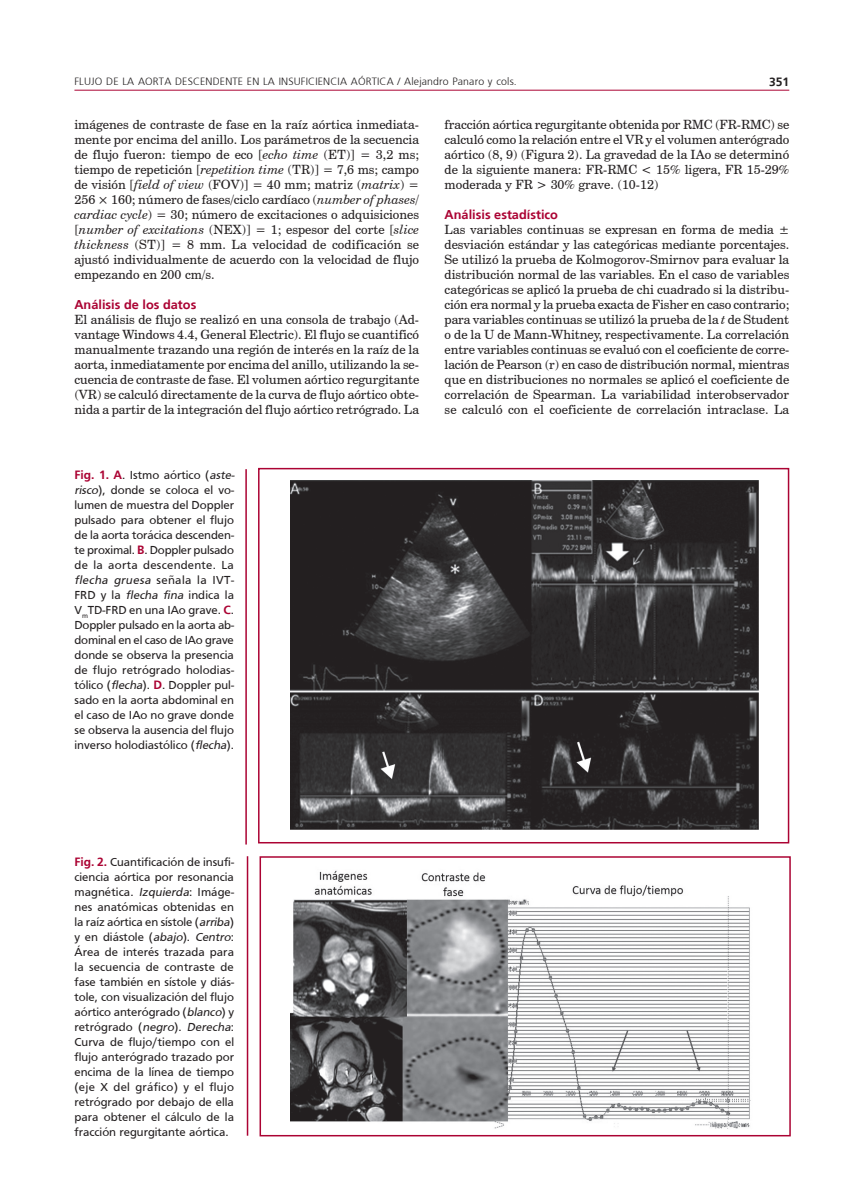
<style>
.page{position:relative;width:851px;height:1191px;background:#fff}
.page>*{position:absolute;margin:0;border:0;box-sizing:border-box;transform-origin:0 0}
.texto3{font:12.75px/15px "Century Schoolbook BT";color:#231f20;text-align:justify}
.subtit2n{font:700 12.75px "Frutiger";color:#ab0333}
.epigrafe_horizontal{font:12px/15px "Frutiger";color:#231f20}
.t1{font:700 12px "Frutiger";color:#231f20}
.t2{font:300 10.5px "Frutiger";letter-spacing:.015em;color:#231f20}
.s1{font-style:italic}
.s2{font-weight:700;color:#ab0333}
</style>
<div class="page">
<hr style="left:74px;top:90px;width:715px;height:1px;background:#ab0333">
<img style="left:290px;top:480px;width:468px;height:349px">
<div style="left:259px;top:856px;width:531px;height:280px;border:2px solid #ab0333"></div>
<div style="left:258px;top:468px;width:531px;height:375px;border:2px solid #ab0333"></div>
<hr style="left:245px;top:469px;width:2px;height:375px;background:#ab0333">
<hr style="left:247px;top:856px;width:1px;height:279px;background:#ab0333">
<img style="left:290px;top:870px;width:461px;height:259px">
<p class="t2" style="left:74px;top:76px;width:444px">FLUJO DE LA AORTA DESCENDENTE EN LA INSUFICIENCIA AÓRTICA / Alejandro Panaro y cols.</p>
<p class="t1" style="left:769px;top:75px;width:22px">351</p>
<p class="texto3" style="left:74px;top:117px;width:346px">imágenes de contraste de fase en la raíz aórtica inmediata&shy;mente por encima del anillo. Los parámetros de la secuencia de flujo fueron: tiempo de eco [<span class="s1">echo time</span> (ET)] = 3,2 ms; tiempo de repetición [<span class="s1">repetition time</span> (TR)] = 7,6 ms; campo de visión [<span class="s1">field of view</span> (FOV)] = 40 mm; matriz (<span class="s1">matrix</span>) = 256 × 160; número de fases/ciclo cardíaco (<span class="s1">number of phases/ cardiac cycle</span>) = 30; número de excitaciones o adquisiciones [<span class="s1">number of excitations</span> (NEX)] = 1; espesor del corte [<span class="s1">slice thickness</span> (ST)] = 8 mm. La velocidad de codificación se ajustó individualmente de acuerdo con la velocidad de flujo empezando en 200 cm/s.</p>
<p class="subtit2n" style="left:74px;top:297px;width:123px">Análisis de los datos</p>
<p class="texto3" style="left:74px;top:312px;width:346px">El análisis de flujo se realizó en una consola de trabajo (Ad&shy;vantage Windows 4.4, General Electric). El flujo se cuantificó manualmente trazando una región de interés en la raíz de la aorta, inmediatamente por encima del anillo, utilizando la se&shy;cuencia de contraste de fase. El volumen aórtico regurgitante (VR) se calculó directamente de la curva de flujo aórtico obte&shy;nida a partir de la integración del flujo aórtico retrógrado. La</p>
<p class="texto3" style="left:444px;top:117px;width:346px">fracción aórtica regurgitante obtenida por RMC (FR-RMC) se calculó como la relación entre el VR y el volumen anterógrado aórtico (8, 9) (Figura 2). La gravedad de la IAo se determinó de la siguiente manera: FR-RMC &lt; 15% ligera, FR 15-29% moderada y FR &gt; 30% grave. (10-12)</p>
<p class="subtit2n" style="left:444px;top:207px;width:115px">Análisis estadístico</p>
<p class="texto3" style="left:444px;top:222px;width:346px">Las variables continuas se expresan en forma de media ± desviación estándar y las categóricas mediante porcentajes.<br>Se utilizó la prueba de Kolmogorov-Smirnov para evaluar la distribución normal de las variables. En el caso de variables categóricas se aplicó la prueba de chi cuadrado si la distribu&shy;ción era normal y la prueba exacta de Fisher en caso contrario; para variables continuas se utilizó la prueba de la <span class="s1">t</span> de Student o de la U de Mann-Whitney, respectivamente. La correlación entre variables continuas se evaluó con el coeficiente de corre&shy;lación de Pearson (r) en caso de distribución normal, mientras que en distribuciones no normales se aplicó el coeficiente de correlación de Spearman. La variabilidad interobservador se calculó con el coeficiente de correlación intraclase. La</p>
<p class="epigrafe_horizontal" style="left:74px;top:467px;width:163px"><span class="s2">Fig. 1. A</span>. Istmo aórtico (<span class="s1">aste&shy;risco</span>), donde se coloca el vo&shy;lumen de muestra del Doppler pulsado para obtener el flujo de la aorta torácica descenden&shy;te proximal. <span class="s2">B</span>. Doppler pulsado de la aorta descendente. La <span class="s1">flecha gruesa</span> s e ñ a l a l a I VT-<br>FRD y la <span class="s1">flecha fina</span> indica la<br>V<sub>m</sub>TD-FRD en una IAo grave. <span class="s2">C</span>.<br>Doppler pulsado en la aorta ab&shy;dominal en el caso de IAo grave donde se observa la presencia de flujo retrógrado holodias&shy;tólico (<span class="s1">flecha</span>). <span class="s2">D</span>. Doppler pul&shy;sado en la aorta abdominal en el caso de IAo no grave donde se observa la ausencia del flujo inverso holodiastólico (<span class="s1">flecha</span>).</p>
<p class="epigrafe_horizontal" style="left:74px;top:854px;width:161px;text-align:justify"><span class="s2">Fig. 2.</span> Cuantificación de insufi&shy;ciencia aórtica por resonancia magnética. <span class="s1">Izquierda</span>: Imáge&shy;nes anatómicas obtenidas en la raíz aórtica en sístole (<span class="s1">arriba</span>) y en diástole (<span class="s1">abajo</span>). <span class="s1">Centro</span>:<br>Área de interés trazada para la secuencia de contraste de fase también en sístole y diás&shy;tole, con visualización del flujo aórtico anterógrado (<span class="s1">blanco</span>) y ret ró g ra d o ( <span class="s1">negro</span>) . <span class="s1">Derecha</span>:<br>Curva de flujo/tiempo con el flujo anterógrado trazado por encima de la línea de tiempo (eje X del gráfico) y el flujo retrógrado por debajo de ella para obtener el cálculo de la fracción regurgitante aórtica.</p>
</div>
